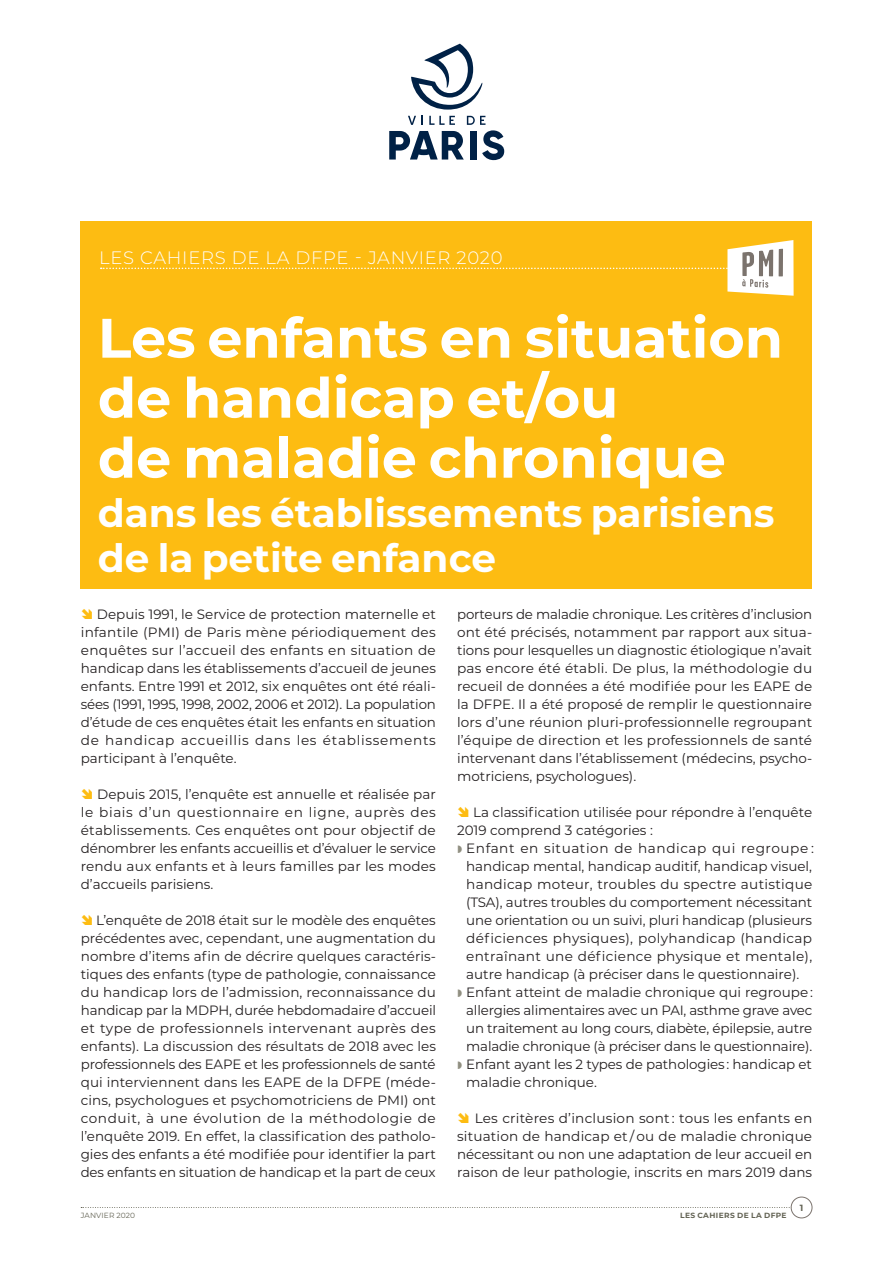
<style>
.page{position:relative;width:893px;height:1263px;background:#fff}
.page>*{position:absolute;margin:0;border:0;box-sizing:border-box;transform-origin:0 0}
.t1{font:700 55.5px/60px "Montserrat";color:#fff}
.t2{font:700 39px/45px "Montserrat";color:#fff}
.t3{font:300 18px "Montserrat";letter-spacing:.04em;color:#fff}
.t4{font:13.5px/18px "Montserrat";color:#231f20;text-align:justify}
.t5{font:700 9px "Montserrat";color:#636354}
.t6{font:700 7.5px "Montserrat";letter-spacing:.05em;color:#636354}
.t7{font:7.5px "Montserrat";letter-spacing:.015em;color:#636354}
.s1{color:#fdbc12}
</style>
<div class="page">
<div style="left:81px;top:221px;width:731px;height:368px;background:#fdbc12"></div>
<svg style="left:389px;top:116px;width:115px;height:44px"></svg>
<svg style="left:411px;top:44px;width:72px;height:66px"></svg>
<svg style="left:101px;top:240px;width:693px;height:56px"></svg>
<svg style="left:81px;top:1207px;width:710px;height:1px"></svg>
<div style="left:791px;top:1197px;width:21px;height:21px;border:1px solid #7b736d;border-radius:50%"></div>
<h3 class="t3" style="left:99px;top:245px;width:405px">LES CAHIERS DE LA DFPE - JANVIER 2020</h3>
<h1 class="t1" style="left:98px;top:305px;width:687px">Les enfants en situation de handicap et/ou<br>de maladie chronique</h1>
<h2 class="t2" style="left:98px;top:489px;width:678px">dans les établissements parisiens de la petite enfance</h2>
<p class="t4" style="left:81px;top:605px;width:357px"><span class="s1">➔</span> Depuis 1991, le Service de protection maternelle et infantile (PMI) de Paris mène périodiquement des enquêtes sur l’accueil des enfants en situation de handicap dans les établissements d’accueil de jeunes enfants. Entre 1991 et 2012, six enquêtes ont été réali&shy;sées (1991, 1995, 1998, 2002, 2006 et 2012). La population d’étude de ces enquêtes était les enfants en situation de handicap accueillis dans les établissements participant à l’enquête.</p>
<p class="t4" style="left:81px;top:785px;width:357px"><span class="s1">➔</span> Depuis 2015, l’enquête est annuelle et réalisée par le biais d’un questionnaire en ligne, auprès des établissements. Ces enquêtes ont pour objectif de dénombrer les enfants accueillis et d’évaluer le service rendu aux enfants et à leurs familles par les modes d’accueils parisiens.</p>
<p class="t4" style="left:81px;top:911px;width:357px"><span class="s1">➔</span> L’enquête de 2018 était sur le modèle des enquêtes précédentes avec, cependant, une augmentation du nombre d’items afin de décrire quelques caractéris&shy;tiques des enfants (type de pathologie, connaissance du handicap lors de l’admission, reconnaissance du handicap par la MDPH, durée hebdomadaire d’accueil et type de professionnels intervenant auprès des enfants). La discussion des résultats de 2018 avec les professionnels des EAPE et les professionnels de santé qui interviennent dans les EAPE de la DFPE (méde&shy;cins, psychologues et psychomotriciens de PMI) ont conduit, à une évolution de la méthodologie de l’enquête 2019. En effet, la classification des patholo&shy;gies des enfants a été modifiée pour identifier la part des enfants en situation de handicap et la part de ceux</p>
<p class="t4" style="left:457px;top:605px;width:357px">porteurs de maladie chronique. Les critères d’inclusion ont été précisés, notamment par rapport aux situa&shy;tions pour lesquelles un diagnostic étiologique n’avait pas encore été établi. De plus, la méthodologie du recueil de données a été modifiée pour les EAPE de la DFPE. Il a été proposé de remplir le questionnaire lors d’une réunion pluri-professionnelle regroupant l’équipe de direction et les professionnels de santé intervenant dans l’établissement (médecins, psycho&shy;motriciens, psychologues).</p>
<p class="t4" style="left:457px;top:803px;width:356px"><span class="s1">➔</span> La classification utilisée pour répondre à l’enquête<br>2019 comprend 3 catégories :</p>
<p class="t4" style="left:466px;top:839px;width:349px;text-align:left">Enfant en situation de handicap qui regroupe : handicap mental, handicap auditif, handicap visuel, handicap moteur, troubles du spectre autistique (TSA), autres troubles du comportement nécessitant une orientation ou un suivi, pluri handicap (plusieurs déficiences physiques), polyhandicap (handicap entraînant une déficience physique et mentale), autre handicap (à préciser dans le questionnaire).<br>Enfant atteint de maladie chronique qui regroupe : allergies alimentaires avec un PAI, asthme grave avec un traitement au long cours, diabète, épilepsie, autre maladie chronique (à préciser dans le questionnaire).<br>Enfant ayant les 2 types de pathologies : handicap et maladie chronique.</p>
<p class="t4" style="left:457px;top:1109px;width:357px"><span class="s1">➔</span> Les critères d’inclusion sont : tous les enfants en situation de handicap et / ou de maladie chronique nécessitant ou non une adaptation de leur accueil en raison de leur pathologie, inscrits en mars 2019 dans</p>
<p class="t7" style="left:81px;top:1210px;width:56px">JANVIER 2020</p>
<p class="t6" style="left:680px;top:1210px;width:108px">LES CAHIERS DE LA DFPE</p>
<p class="t5" style="left:800px;top:1201px;width:5px">1</p>
</div>
